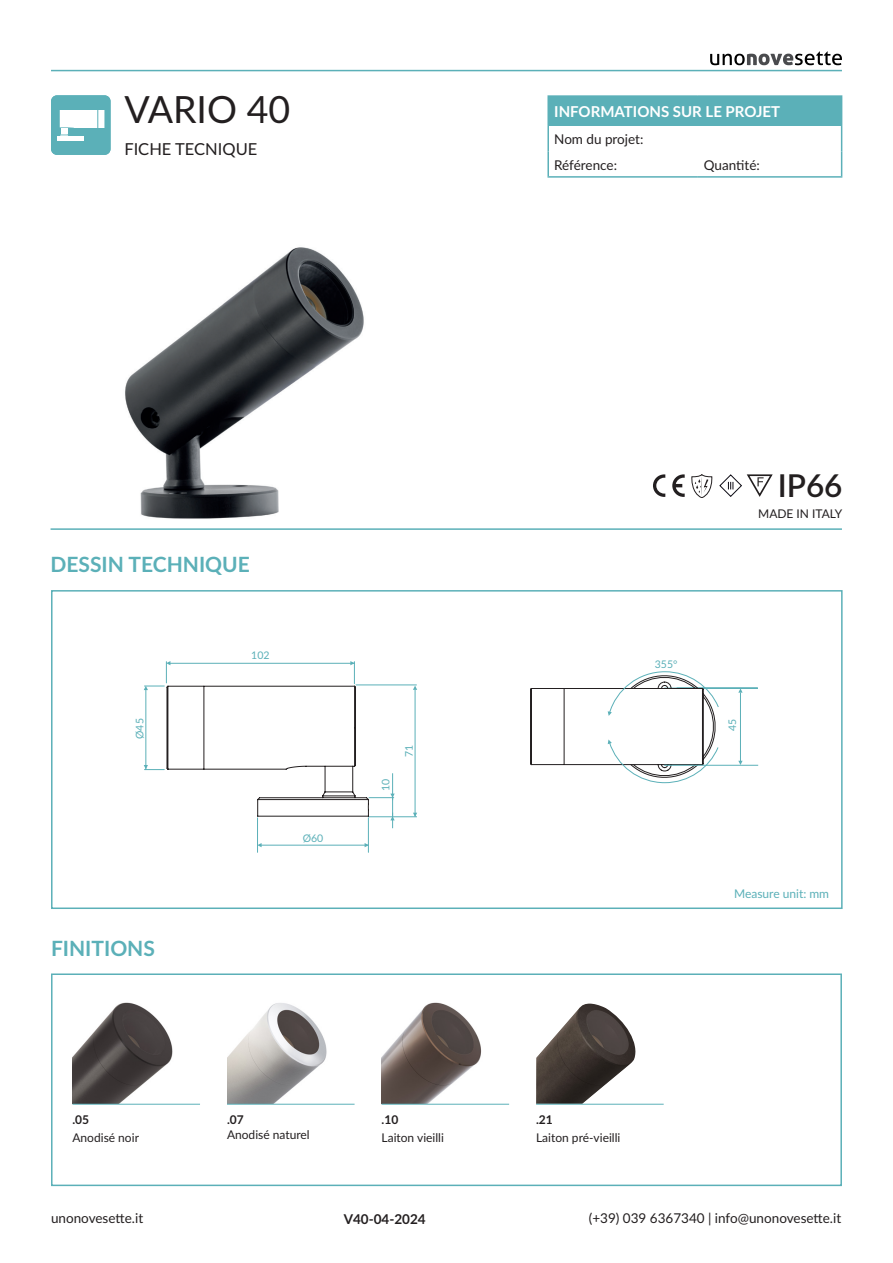
<style>
.page{position:relative;width:893px;height:1263px;background:#fff}
.page>*{position:absolute;margin:0;border:0;box-sizing:border-box;transform-origin:0 0}
.t1{font:37.5px "Lato";color:#231f20}
.t2{font:600 31.5px "Lato";color:#231f20}
.TITOLETTI_VERDI{font:700 21px "Lato";color:#5bb0b8}
.t3{font:16.5px "Lato";color:#231f20}
.t4{font:700 15px "Lato";color:#fff}
.t5{font:13.5px "Lato";color:#231f20}
.t6{font:700 13.5px "Lato";color:#231f20}
.t7{font:12px "Lato";color:#231f20}
.t8{font:12px "Lato";color:#5bb0b8}
.t9{font:700 12px "Lato";color:#231f20}
.Body_Text{font:10.5px "Lato";color:#5bb0b8}
</style>
<div class="page">
<svg style="left:710px;top:51px;width:132px;height:14px"></svg>
<hr style="left:51px;top:70px;width:791px;height:1px;background:#5bb0b8">
<div style="left:51px;top:973px;width:791px;height:213px;border:2px solid #5bb0b8"></div>
<div style="left:51px;top:95px;width:60px;height:60px;background:#5bb0b8;border-radius:6px"></div>
<img style="left:227px;top:1003px;width:126px;height:101px">
<img style="left:72px;top:1002px;width:121px;height:102px">
<img style="left:125px;top:247px;width:239px;height:272px">
<div style="left:51px;top:590px;width:792px;height:319px;border:2px solid #5bb0b8"></div>
<svg style="left:653px;top:474px;width:12px;height:23px"></svg>
<svg style="left:672px;top:474px;width:13px;height:23px"></svg>
<svg style="left:719px;top:474px;width:54px;height:23px"></svg>
<svg style="left:691px;top:474px;width:21px;height:24px"></svg>
<hr style="left:51px;top:528px;width:791px;height:2px;background:#5bb0b8">
<hr style="left:356px;top:685px;width:61px;height:1px;background:#5bb0b8">
<hr style="left:415px;top:690px;width:1px;height:126px;background:#5bb0b8">
<hr style="left:368px;top:818px;width:1px;height:34px;background:#5bb0b8">
<hr style="left:368px;top:816px;width:49px;height:1px;background:#5bb0b8">
<hr style="left:257px;top:818px;width:1px;height:34px;background:#5bb0b8">
<svg style="left:144px;top:661px;width:251px;height:186px"></svg>
<svg style="left:413px;top:813px;width:4px;height:4px"></svg>
<svg style="left:413px;top:686px;width:4px;height:4px"></svg>
<img style="left:382px;top:1002px;width:127px;height:102px">
<div style="left:57px;top:136px;width:27px;height:5px;background:#fff"></div>
<svg style="left:60px;top:110px;width:44px;height:26px"></svg>
<img style="left:536px;top:1003px;width:104px;height:101px">
<div style="left:548px;top:96px;width:294px;height:30px;background:#5bb0b8"></div>
<hr style="left:547px;top:126px;width:2px;height:25px;background:#5bb0b8">
<hr style="left:547px;top:151px;width:2px;height:25px;background:#5bb0b8">
<hr style="left:547px;top:95px;width:151px;height:2px;background:#5bb0b8">
<hr style="left:547px;top:97px;width:2px;height:29px;background:#5bb0b8">
<hr style="left:698px;top:95px;width:144px;height:2px;background:#5bb0b8">
<svg style="left:841px;top:126px;width:1px;height:50px"></svg>
<hr style="left:547px;top:176px;width:151px;height:2px;background:#5bb0b8">
<hr style="left:698px;top:176px;width:144px;height:2px;background:#5bb0b8">
<hr style="left:72px;top:1104px;width:128px;height:1px;background:#5bb0b8">
<hr style="left:227px;top:1104px;width:128px;height:1px;background:#5bb0b8">
<hr style="left:382px;top:1104px;width:127px;height:1px;background:#5bb0b8">
<hr style="left:536px;top:1104px;width:128px;height:1px;background:#5bb0b8">
<hr style="left:664px;top:688px;width:94px;height:1px;background:#5bb0b8">
<hr style="left:740px;top:693px;width:1px;height:70px;background:#5bb0b8">
<svg style="left:738px;top:689px;width:5px;height:4px"></svg>
<svg style="left:738px;top:761px;width:5px;height:4px"></svg>
<svg style="left:530px;top:671px;width:189px;height:112px"></svg>
<hr style="left:664px;top:765px;width:94px;height:1px;background:#5bb0b8">
<p class="t1" style="left:124px;top:83px;width:167px">VARIO 40</p>
<p class="t3" style="left:124px;top:137px;width:134px">FICHE TECNIQUE</p>
<p class="t4" style="left:554px;top:101px;width:227px">INFORMATIONS SUR LE PROJET</p>
<p class="t5" style="left:554px;top:129px;width:91px">Nom du projet:</p>
<p class="t5" style="left:554px;top:155px;width:64px">Référence:</p>
<p class="t5" style="left:704px;top:155px;width:58px">Quantité:</p>
<p class="TITOLETTI_VERDI" style="left:51px;top:549px;width:201px">DESSIN TECHNIQUE</p>
<p class="Body_Text" style="left:132px;top:739px;width:22px;rotate:-90deg">Ø45</p>
<p class="Body_Text" style="left:251px;top:648px;width:20px">102</p>
<p class="Body_Text" style="left:303px;top:831px;width:22px">Ø60</p>
<p class="TITOLETTI_VERDI" style="left:51px;top:933px;width:105px">FINITIONS</p>
<p class="Body_Text" style="left:378px;top:791px;width:14px;rotate:-90deg">10</p>
<p class="Body_Text" style="left:401px;top:757px;width:14px;rotate:-90deg">71</p>
<p class="t9" style="left:72px;top:1111px;width:18px">.05</p>
<p class="t7" style="left:72px;top:1129px;width:68px">Anodisé noir</p>
<p class="t9" style="left:227px;top:1111px;width:18px">.07</p>
<p class="t7" style="left:227px;top:1125px;width:84px">Anodisé naturel</p>
<p class="t9" style="left:382px;top:1111px;width:18px">.10</p>
<p class="t7" style="left:382px;top:1129px;width:64px">Laiton vieilli</p>
<p class="t2" style="left:778px;top:463px;width:66px">IP66</p>
<p class="t7" style="left:758px;top:505px;width:86px">MADE IN ITALY</p>
<p class="Body_Text" style="left:655px;top:656px;width:24px">355°</p>
<p class="Body_Text" style="left:725px;top:731px;width:14px;rotate:-90deg">45</p>
<p class="t8" style="left:734px;top:885px;width:97px">Measure unit: mm</p>
<p class="t9" style="left:536px;top:1111px;width:18px">.21</p>
<p class="t7" style="left:536px;top:1129px;width:86px">Laiton pré-vieilli</p>
<p class="t5" style="left:51px;top:1208px;width:94px">unonovesette.it</p>
<p class="t6" style="left:344px;top:1209px;width:84px">V40-04-2024</p>
<p class="t5" style="left:589px;top:1208px;width:254px">(+39) 039 6367340 | info@unonovesette.it</p>
</div>
